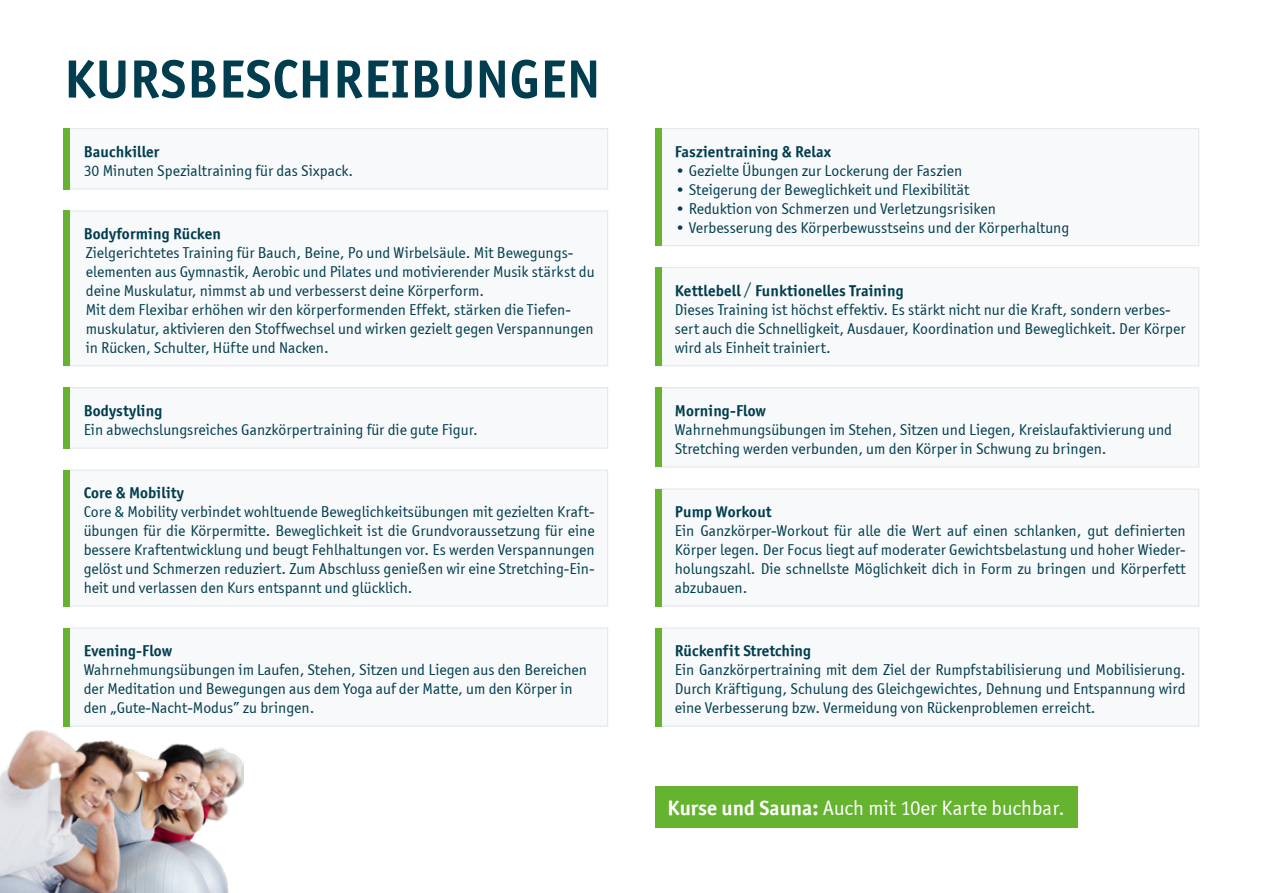
<style>
.page{position:relative;width:1263px;height:893px;background:#fff}
.page>*{position:absolute;margin:0;border:0;box-sizing:border-box;transform-origin:0 0}
.t1{font:700 54px "Officina San ITC";letter-spacing:.015em;color:#003d4e}
.t2{font:21px "Officina Sans ITCTT Book";color:#fff}
.t3{font:15.75px/18.9px "Officina Sans ITCTT Book";color:#003d4e}
.t4{font:15.75px "Officina Sans ITCTT Bold";letter-spacing:.01em;color:#003d4e}
.s1{font-family:"Officina Sans ITCTT Bold";font-style:italic}
.s2{font-family:"Officina Sans ITCTT Book"}
.s3{font-family:"Officina Sans ITCTT Bold"}
</style>
<div class="page">
<div style="left:64px;top:129px;width:544px;height:60px;background:#f8f9fa"></div>
<div style="left:64px;top:128px;width:544px;height:61px;border:1px solid #e2e6e9"></div>
<div style="left:655px;top:628px;width:544px;height:98px;background:#f8f9fa"></div>
<div style="left:655px;top:628px;width:544px;height:98px;border:1px solid #e2e6e9"></div>
<div style="left:655px;top:628px;width:6px;height:98px;background:#65b32e"></div>
<div style="left:655px;top:268px;width:544px;height:98px;background:#f8f9fa"></div>
<div style="left:655px;top:267px;width:544px;height:99px;border:1px solid #e2e6e9"></div>
<div style="left:64px;top:211px;width:544px;height:155px;background:#f8f9fa"></div>
<div style="left:64px;top:211px;width:544px;height:155px;border:1px solid #e2e6e9"></div>
<div style="left:64px;top:388px;width:544px;height:60px;background:#f8f9fa"></div>
<div style="left:64px;top:387px;width:544px;height:61px;border:1px solid #e2e6e9"></div>
<div style="left:64px;top:470px;width:544px;height:136px;background:#f8f9fa"></div>
<div style="left:64px;top:470px;width:544px;height:136px;border:1px solid #e2e6e9"></div>
<div style="left:64px;top:628px;width:544px;height:98px;background:#f8f9fa"></div>
<div style="left:64px;top:628px;width:544px;height:98px;border:1px solid #e2e6e9"></div>
<div style="left:655px;top:388px;width:544px;height:79px;background:#f8f9fa"></div>
<div style="left:655px;top:387px;width:544px;height:80px;border:1px solid #e2e6e9"></div>
<div style="left:655px;top:387px;width:6px;height:80px;background:#65b32e"></div>
<div style="left:64px;top:628px;width:6px;height:98px;background:#65b32e"></div>
<div style="left:64px;top:128px;width:6px;height:61px;background:#65b32e"></div>
<div style="left:64px;top:211px;width:6px;height:155px;background:#65b32e"></div>
<div style="left:64px;top:387px;width:6px;height:61px;background:#65b32e"></div>
<div style="left:64px;top:470px;width:6px;height:136px;background:#65b32e"></div>
<div style="left:655px;top:267px;width:6px;height:99px;background:#65b32e"></div>
<div style="left:655px;top:786px;width:422px;height:42px;background:#65b32e"></div>
<img style="left:0;top:730px;width:243px;height:163px">
<div style="left:655px;top:129px;width:544px;height:117px;background:#f8f9fa"></div>
<div style="left:655px;top:128px;width:544px;height:118px;border:1px solid #e2e6e9"></div>
<div style="left:655px;top:128px;width:6px;height:118px;background:#65b32e"></div>
<div style="left:655px;top:489px;width:544px;height:117px;background:#f8f9fa"></div>
<div style="left:655px;top:489px;width:544px;height:117px;border:1px solid #e2e6e9"></div>
<div style="left:655px;top:489px;width:6px;height:117px;background:#65b32e"></div>
<h1 class="t1" style="left:64px;top:46px;width:537px">KURSBESCHREIBUNGEN</h1>
<p class="t4" style="left:84px;top:142px;width:77px">Bauchkiller</p>
<p class="t3" style="left:84px;top:161px;width:271px">30 Minuten Spezialtraining für das Sixpack.</p>
<p class="t4" style="left:84px;top:224px;width:139px">Bodyforming Rücken</p>
<p class="t3" style="left:86px;top:243px;width:510px">Zielgerichtetes Training für Bauch, Beine, Po und Wirbelsäule. Mit Bewegungs&shy;elementen aus Gymnastik, Aerobic und Pilates und motivierender Musik stärkst du deine Muskulatur, nimmst ab und verbesserst deine Körperform.<br>Mit dem Flexibar erhöhen wir den körperformenden Effekt, stärken die Tiefen&shy;muskulatur, aktivieren den Stoffwechsel und wirken gezielt gegen Verspannungen in Rücken, Schulter, Hüfte und Nacken.</p>
<p class="t4" style="left:84px;top:401px;width:80px">Bodystyling</p>
<p class="t3" style="left:84px;top:420px;width:396px">Ein abwechslungsreiches Ganzkörpertraining für die gute Figur.</p>
<p class="t4" style="left:84px;top:483px;width:102px">Core &amp; Mobility</p>
<p class="t3" style="left:84px;top:502px;width:512px;text-align:justify">Core &amp; Mobility verbindet wohltuende Beweglichkeitsübungen mit gezielten Kraft&shy;übungen für die Körpermitte. Beweglichkeit ist die Grundvoraussetzung für eine bessere Kraftentwicklung und beugt Fehlhaltungen vor. Es werden Verspannungen gelöst und Schmerzen reduziert. Zum Abschluss genießen wir eine Stretching-Ein&shy;heit und verlassen den Kurs entspannt und glücklich.</p>
<p class="t4" style="left:84px;top:641px;width:90px">Evening-Flow</p>
<p class="t3" style="left:84px;top:660px;width:505px">Wahrnehmungsübungen im Laufen, Stehen, Sitzen und Liegen aus den Bereichen der Meditation und Bewegungen aus dem Yoga auf der Matte, um den Körper in den „Gute-Nacht-Modus” zu bringen.</p>
<p class="t4" style="left:675px;top:142px;width:158px">Faszientraining &amp; Relax</p>
<p class="t3" style="left:675px;top:161px;width:289px"><span class="s1">•</span> Gezielte Übungen zur Lockerung der Faszien</p>
<p class="t3" style="left:675px;top:180px;width:296px"><span class="s1">•</span> Steigerung der Beweglichkeit und Flexibilität</p>
<p class="t3" style="left:675px;top:199px;width:323px"><span class="s1">•</span> Reduktion von Schmerzen und Verletzungsrisiken</p>
<p class="t3" style="left:675px;top:218px;width:396px"><span class="s1">•</span> Verbesserung des Körperbewusstseins und der Körperhaltung</p>
<p class="t4" style="left:675px;top:281px;width:230px">Kettlebell <span class="s2">/</span> Funktionelles Training</p>
<p class="t3" style="left:675px;top:300px;width:512px">Dieses Training ist höchst effektiv. Es stärkt nicht nur die Kraft, sondern verbes&shy;sert auch die Schnelligkeit, Ausdauer, Koordination und Beweglichkeit. Der Körper wird als Einheit trainiert.</p>
<p class="t4" style="left:675px;top:401px;width:93px">Morning-Flow</p>
<p class="t3" style="left:675px;top:420px;width:499px">Wahrnehmungsübungen im Stehen, Sitzen und Liegen, Kreislaufaktivierung und<br>Stretching werden verbunden, um den Körper in Schwung zu bringen.</p>
<p class="t4" style="left:675px;top:502px;width:99px">Pump Workout</p>
<p class="t3" style="left:675px;top:521px;width:512px;text-align:justify">Ein Ganzkörper-Workout für alle die Wert auf einen schlanken, gut definierten Körper legen. Der Focus liegt auf moderater Gewichtsbelastung und hoher Wieder&shy;holungszahl. Die schnellste Möglichkeit dich in Form zu bringen und Körperfett abzubauen.</p>
<p class="t4" style="left:675px;top:641px;width:138px">Rückenfit Stretching</p>
<p class="t3" style="left:675px;top:660px;width:512px;text-align:justify">Ein Ganzkörpertraining mit dem Ziel der Rumpfstabilisierung und Mobilisierung.<br>Durch Kräftigung, Schulung des Gleichgewichtes, Dehnung und Entspannung wird eine Verbesserung bzw. Vermeidung von Rückenproblemen erreicht.</p>
<h2 class="t2" style="left:668px;top:796px;width:398px"><span class="s3">Kurse und Sauna:</span> Auch mit 10er Karte buchbar.</h2>
</div>
